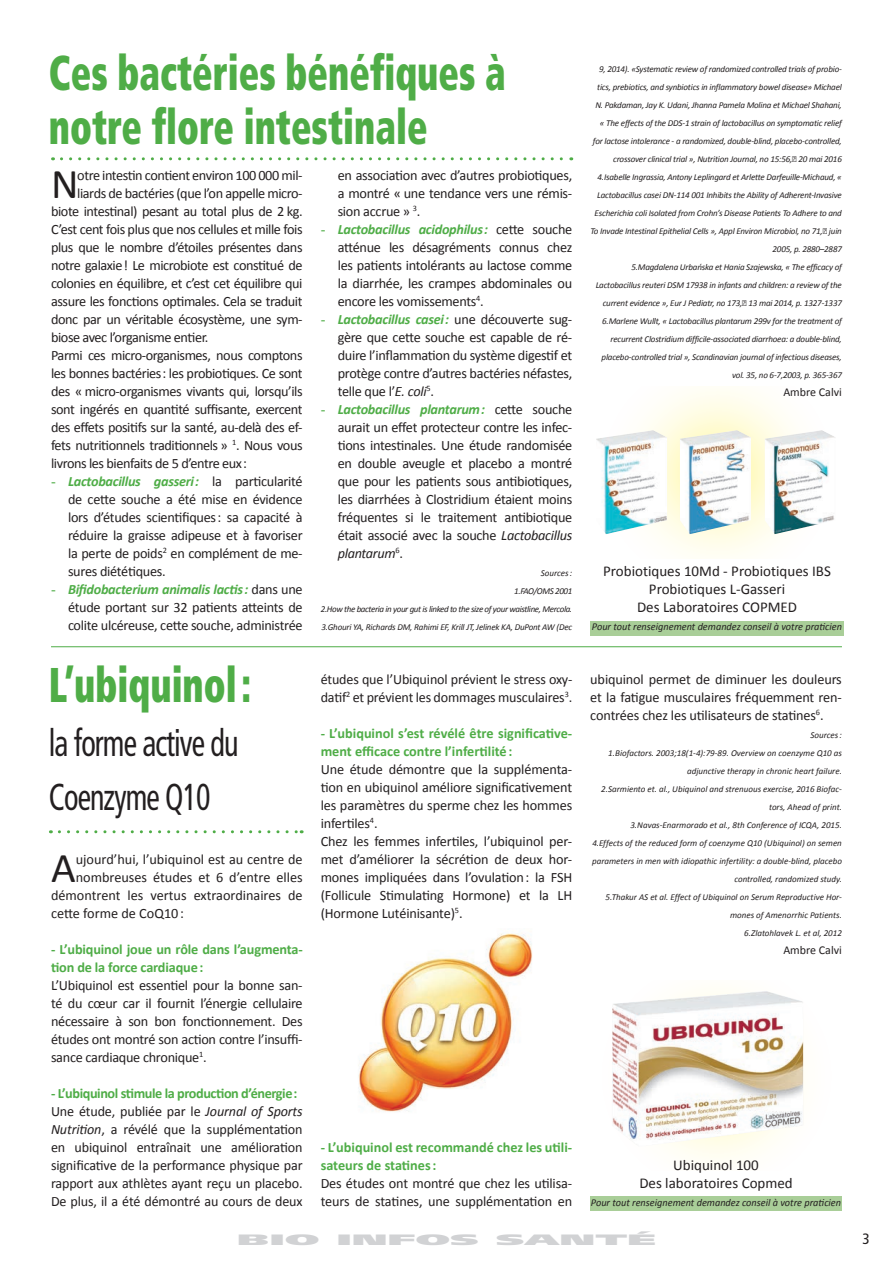
<style>
.page{position:relative;width:893px;height:1263px;background:#fff}
.page>*{position:absolute;margin:0;border:0;box-sizing:border-box;transform-origin:0 0}
.t1{font:900 condensed 48.75px/54px "Frutiger";color:#4fad47;scale:.76 1}
.t2{font:42.6px "Calibri";color:#231f20}
.t3{font:condensed 37.5px/54px "Frutiger";letter-spacing:-.03em;color:#231f20;scale:.8 1}
.t4{font:15px/18px "Calibri";color:#231f20;text-align:center}
.t5{font:900 15px "Frutiger";color:#d1d2d4;scale:2.8 1}
.t6{font:condensed 15px "Frutiger";color:#231f20}
.t7{font:14.25px/18px "Calibri";letter-spacing:-.02em;color:#231f20;text-align:justify}
.t8{font:700 14.25px/18px "Calibri";letter-spacing:-.005em;color:#4fad47}
.t9{font:14.25px "Calibri";color:#231f20}
.t10{font:12px "Calibri";color:#231f20}
.t11{font:italic 10.5px "Calibri";color:#231f20}
.t12{font:italic 9px/18px "Calibri";letter-spacing:-.02em;color:#231f20;text-align:right}
.t13{font:italic 9px/18px "Calibri";color:#231f20;text-align:right}
.t14{font:italic 9px/18px "Calibri";letter-spacing:-.04em;color:#231f20;text-align:right}
.s1{font-family:"Times New Roman";color:#4fad47}
.s2{font-weight:700;font-style:italic;color:#4fad47}
.s3{font-weight:700;color:#4fad47}
.s4{font-style:italic}
</style>
<div class="page">
<svg style="left:604px;top:389px;width:231px;height:168px"></svg>
<hr style="left:51px;top:646px;width:791px;height:1px;background:#4fad47">
<svg style="left:59px;top:830px;width:243px;height:3px"></svg>
<div style="left:590px;top:621px;width:254px;height:15px;background:#a9ce98"></div>
<svg style="left:61px;top:157px;width:511px;height:3px"></svg>
<img style="left:358px;top:933px;width:175px;height:179px">
<div style="left:590px;top:1196px;width:252px;height:14px;background:#a9ce98"></div>
<img style="left:612px;top:991px;width:191px;height:156px">
<img style="left:596px;top:430px;width:56px;height:100px">
<img style="left:680px;top:430px;width:56px;height:100px">
<img style="left:765px;top:430px;width:56px;height:101px">
<h1 class="t1" style="left:49px;top:46px;width:603px">Ces bactéries bénéfiques à notre flore intestinale</h1>
<h2 class="t2" style="left:51px;top:157px;width:29px">N</h2>
<p class="t7" style="left:77px;top:166px;width:227px">otre intestin contient environ 100 000 mil-</p>
<p class="t7" style="left:77px;top:184px;width:227px">liards de bactéries (que l’on appelle micro-</p>
<p class="t7" style="left:51px;top:202px;width:253px">biote intestinal) pesant au total plus de 2 kg.</p>
<p class="t7" style="left:51px;top:220px;width:253px">C’est cent fois plus que nos cellules et mille fois</p>
<p class="t7" style="left:51px;top:238px;width:253px">plus que le nombre d’étoiles présentes dans</p>
<p class="t7" style="left:51px;top:256px;width:253px">notre galaxie! Le microbiote est constitué de</p>
<p class="t7" style="left:51px;top:274px;width:253px">colonies en équilibre, et c’est cet équilibre qui</p>
<p class="t7" style="left:51px;top:292px;width:253px">assure les fonctions optimales. Cela se traduit</p>
<p class="t7" style="left:51px;top:310px;width:253px">donc par un véritable écosystème, une sym-</p>
<p class="t7" style="left:51px;top:328px;width:159px">biose avec l’organisme entier.</p>
<p class="t7" style="left:51px;top:346px;width:253px">Parmi ces micro-organismes, nous comptons</p>
<p class="t7" style="left:51px;top:364px;width:253px">les bonnes bactéries: les probiotiques. Ce sont</p>
<p class="t7" style="left:51px;top:382px;width:253px">des « micro-organismes vivants qui, lorsqu’ils</p>
<p class="t7" style="left:51px;top:400px;width:253px">sont ingérés en quantité suffisante, exercent</p>
<p class="t7" style="left:51px;top:418px;width:253px">des effets positifs sur la santé, au-delà des ef-</p>
<p class="t7" style="left:51px;top:436px;width:253px">fets nutritionnels traditionnels » <sup>1</sup>. Nous vous</p>
<p class="t7" style="left:51px;top:454px;width:197px">livrons les bienfaits de 5 d’entre eux:</p>
<p class="t7" style="left:68px;top:472px;width:236px;text-indent:-17px"><span class="s1">-</span> <span class="s2">Lactobacillus gasseri:</span> la particularité de cette souche a été mise en évidence lors d’études scientifiques: sa capacité à réduire la graisse adipeuse et à favoriser la perte de poids<sup>2</sup> en complément de me&shy;sures diététiques.</p>
<p class="t7" style="left:68px;top:580px;width:236px;text-indent:-17px"><span class="s1">-</span> <span class="s2">Bifidobacterium animalis lactis:</span> dans une étude portant sur 32 patients atteints de colite ulcéreuse, cette souche, administrée</p>
<h1 class="t1" style="left:49px;top:658px;width:268px">L’ubiquinol:</h1>
<h3 class="t3" style="left:49px;top:716px;width:238px">la forme active du<br>Coenzyme Q10</h3>
<h2 class="t2" style="left:51px;top:841px;width:26px">A</h2>
<p class="t9" style="left:76px;top:850px;width:228px">ujourd’hui, l’ubiquinol est au centre de</p>
<p class="t9" style="left:76px;top:868px;width:228px">nombreuses études et 6 d’entre elles</p>
<p class="t9" style="left:51px;top:886px;width:253px">démontrent les vertus extraordinaires de</p>
<p class="t9" style="left:51px;top:904px;width:135px">cette forme de CoQ10:</p>
<p class="t8" style="left:51px;top:940px;width:253px">- L’ubiquinol joue un rôle dans l’augmenta&shy;tion de la force cardiaque:</p>
<p class="t7" style="left:51px;top:976px;width:253px">L’Ubiquinol est essentiel pour la bonne san&shy;té du cœur car il fournit l’énergie cellulaire nécessaire à son bon fonctionnement. Des études ont montré son action contre l’insuffi&shy;sance cardiaque chronique<sup>1</sup>.</p>
<p class="t7" style="left:51px;top:1084px;width:253px;text-align:left"><span class="s3">- L’ubiquinol stimule la production d’énergie:<br></span>Une étude, publiée par le <span class="s4">Journal of Sports Nutrition</span>, a révélé que la supplémentation en ubiquinol entraînait une amélioration significative de la performance physique par rapport aux athlètes ayant reçu un placebo.<br>De plus, il a été démontré au cours de deux</p>
<p class="t7" style="left:338px;top:166px;width:236px">en association avec d’autres probiotiques, a montré « une tendance vers une rémis&shy;sion accrue » <sup>3</sup>.</p>
<p class="t7" style="left:338px;top:220px;width:236px;text-indent:-17px"><span class="s1">-</span> <span class="s2">Lactobacillus acidophilus:</span> cette souche atténue les désagréments connus chez les patients intolérants au lactose comme la diarrhée, les crampes abdominales ou encore les vomissements<sup>4</sup>.</p>
<p class="t7" style="left:338px;top:310px;width:236px;text-indent:-17px"><span class="s1">-</span> <span class="s2">Lactobacillus casei:</span> une découverte sug&shy;gère que cette souche est capable de ré&shy;duire l’inflammation du système digestif et protège contre d’autres bactéries néfastes, telle que l’<span class="s4">E. coli</span><sup>5</sup>.</p>
<p class="t7" style="left:338px;top:400px;width:236px;text-indent:-17px"><span class="s1">-</span> <span class="s2">Lactobacillus plantarum:</span> cette souche aurait un effet protecteur contre les infec&shy;tions intestinales. Une étude randomisée en double aveugle et placebo a montré que pour les patients sous antibiotiques, les diarrhées à Clostridium étaient moins fréquentes si le traitement antibiotique était associé avec la souche <span class="s4">Lactobacillus plantarum</span><sup>6</sup>.</p>
<p class="t14" style="left:321px;top:564px;width:253px">Sources:<br>1.FAO/OMS 2001<br>2.How the bacteria in your gut is linked to the size of your waistline, Mercola.<br>3.Ghouri YA, Richards DM, Rahimi EF, Krill JT, Jelinek KA, DuPont AW (Dec</p>
<p class="t7" style="left:321px;top:670px;width:253px">études que l’Ubiquinol prévient le stress oxy&shy;datif<sup>2</sup> et prévient les dommages musculaires<sup>3</sup>.</p>
<p class="t8" style="left:321px;top:724px;width:253px">- L’ubiquinol s’est révélé être significative&shy;ment efficace contre l’infertilité:</p>
<p class="t7" style="left:321px;top:760px;width:253px;text-align:left">Une étude démontre que la supplémenta&shy;tion en ubiquinol améliore significativement les paramètres du sperme chez les hommes infertiles<sup>4</sup>.<br>Chez les femmes infertiles, l’ubiquinol per&shy;met d’améliorer la sécrétion de deux hor&shy;mones impliquées dans l’ovulation: la FSH (Follicule Stimulating Hormone) et la LH (Hormone Lutéinisante)<sup>5</sup>.</p>
<p class="t8" style="left:321px;top:1138px;width:253px">- L’ubiquinol est recommandé chez les utili&shy;sateurs de statines:</p>
<p class="t7" style="left:321px;top:1174px;width:253px">Des études ont montré que chez les utilisa&shy;teurs de statines, une supplémentation en</p>
<p class="t12" style="left:590px;top:60px;width:253px">9, 2014). «Systematic review of randomized controlled trials of probio&shy;tics, prebiotics, and synbiotics in inflammatory bowel disease» Michael N. Pakdaman, Jay K. Udani, Jhanna Pamela Molina et Michael Shahani, « The effects of the DDS-1 strain of lactobacillus on symptomatic relief for lactose intolerance - a randomized, double-blind, placebo-controlled, crossover clinical trial », Nutrition Journal, no 15:56, 20 mai 2016<br>4.Isabelle Ingrassia, Antony Leplingard et Arlette Darfeuille-Michaud, « Lactobacillus casei DN-114 001 Inhibits the Ability of Adherent-Invasive Escherichia coli Isolated from Crohn’s Disease Patients To Adhere to and To Invade Intestinal Epithelial Cells », Appl Environ Microbiol, no 71, juin 2005, p. 2880–2887<br>5.Magdalena Urbańska et Hania Szajewska, « The efficacy of Lactobacillus reuteri DSM 17938 in infants and children: a review of the current evidence », Eur J Pediatr, no 173, 13 mai 2014, p. 1327-1337<br>6.Marlene Wullt, « Lactobacillus plantarum 299v for the treatment of recurrent Clostridium difficile-associated diarrhoea: a double-blind, placebo-controlled trial », Scandinavian journal of infectious diseases, vol. 35, no 6-7,2003, p. 365-367</p>
<p class="t10" style="left:783px;top:385px;width:60px">Ambre Calvi</p>
<p class="t4" style="left:603px;top:561px;width:229px">Probiotiques 10Md - Probiotiques IBS<br>Probiotiques L-Gasseri<br>Des Laboratoires COPMED</p>
<p class="t11" style="left:592px;top:620px;width:252px">Pour tout renseignement demandez conseil à votre praticien</p>
<p class="t7" style="left:590px;top:670px;width:253px">ubiquinol permet de diminuer les douleurs et la fatigue musculaires fréquemment ren&shy;contrées chez les utilisateurs de statines<sup>6</sup>.</p>
<p class="t13" style="left:592px;top:726px;width:251px">Sources:<br>1.Biofactors. 2003;18(1-4):79-89. Overview on coenzyme Q10 as adjunctive therapy in chronic heart failure.<br>2.Sarmiento et. al., Ubiquinol and strenuous exercise, 2016 Biofac&shy;tors, Ahead of print.<br>3.Navas-Enarmorado et al., 8th Conference of ICQA, 2015.<br>4.Effects of the reduced form of coenzyme Q10 (Ubiquinol) on semen parameters in men with idiopathic infertility: a double-blind, placebo controlled, randomized study.<br>5.Thakur AS et al. Effect of Ubiquinol on Serum Reproductive Hor&shy;mones of Amenorrhic Patients.<br>6.Zlatohlavek L. et al, 2012</p>
<p class="t10" style="left:783px;top:943px;width:60px">Ambre Calvi</p>
<p class="t4" style="left:639px;top:1155px;width:155px">Ubiquinol 100<br>Des laboratoires Copmed</p>
<p class="t11" style="left:591px;top:1196px;width:252px">Pour tout renseignement demandez conseil à votre praticien</p>
<p class="t5" style="left:237px;top:1230px;width:151px">BIO INFOS SANTÉ</p>
<p class="t6" style="left:862px;top:1230px;width:9px">3</p>
</div>
